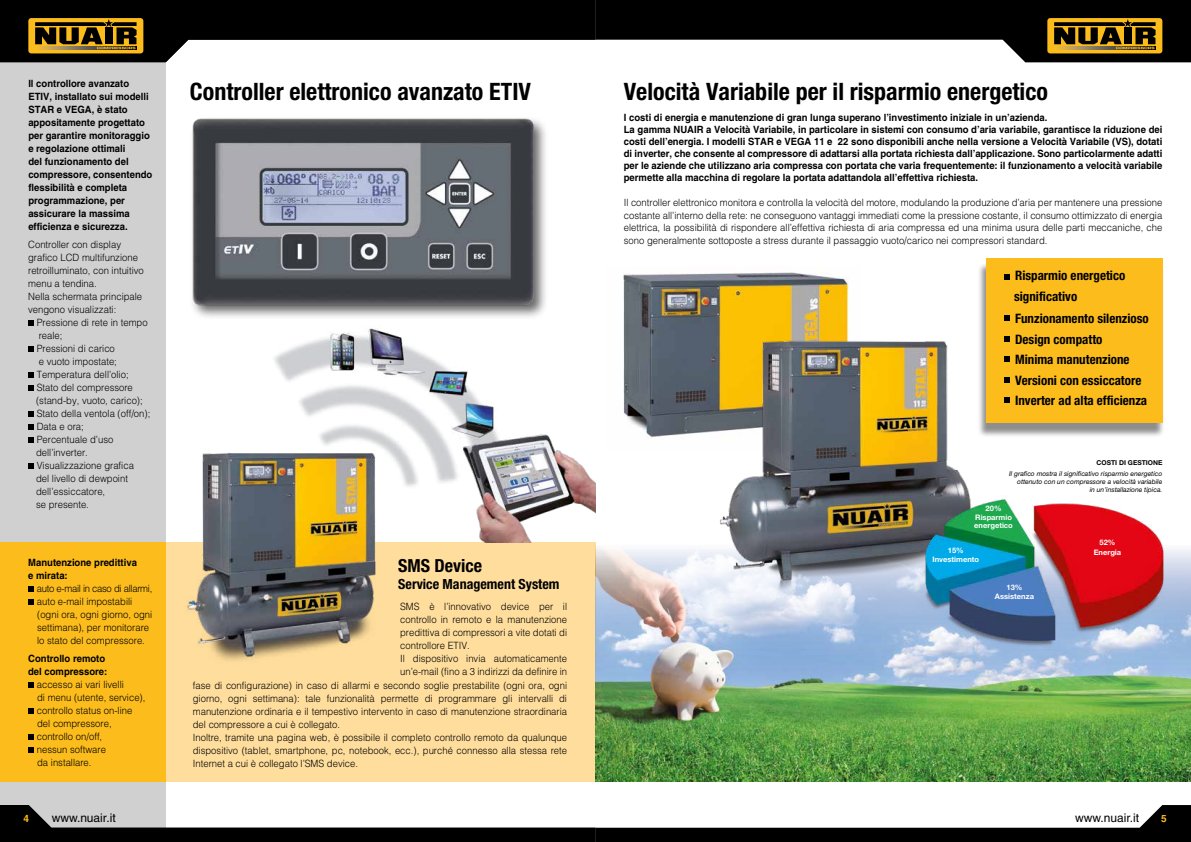
<style>
.page{position:relative;width:1191px;height:842px;background:#fff}
.page>*{position:absolute;margin:0;border:0;box-sizing:border-box;transform-origin:0 0}
.t1{font:700 condensed 24px "Helvetica Neue LT Std";color:#000}
.t2{font:700 condensed 18px "Helvetica Neue LT Std";color:#000}
.t3{font:700 condensed 14px "Helvetica Neue LT Std";color:#000}
.t4{font:700 condensed 13px/20.6px "Helvetica Neue LT Std";color:#000}
.t5{font:12px "Helvetica LT Std";color:#000}
.t6{font:300 10px/13px "Helvetica LT Std";color:#000;scale:.95 1}
.t7{font:700 10px/13px "Helvetica LT Std";color:#000;scale:.95 1}
.t8{font:700 10px "Helvetica LT Std";color:#fcbd1c}
.t9{font:700 7.6px/9.2px "Helvetica Neue LT Std";color:#fff;text-align:center}
.t10{font:italic 6.7px/8.1px "Helvetica Neue LT Std";color:#000;text-align:right}
.t11{font:700 6.7px "Helvetica Neue LT Std";color:#000}
</style>
<div class="page">
<div style="left:0;top:62px;width:165px;height:780px;background:#d0d0d0"></div>
<svg style="left:0;top:0;width:1191px;height:62px"></svg>
<div style="left:165px;top:542px;width:430px;height:239px;background:#ffde9d"></div>
<div style="left:0;top:542px;width:165px;height:239px;background:#fcbd1c"></div>
<img style="left:596px;top:548px;width:595px;height:233px">
<div style="left:977px;top:262px;width:187px;height:176px;background:#000;opacity:.45"></div>
<div style="left:986px;top:259px;width:176px;height:164px;background:#fcbd1c"></div>
<svg style="left:1004px;top:274px;width:6px;height:6px"></svg>
<svg style="left:1004px;top:315px;width:6px;height:6px"></svg>
<svg style="left:1004px;top:336px;width:6px;height:6px"></svg>
<svg style="left:1004px;top:356px;width:6px;height:6px"></svg>
<svg style="left:1004px;top:377px;width:6px;height:6px"></svg>
<svg style="left:1004px;top:397px;width:6px;height:6px"></svg>
<img style="left:192px;top:118px;width:354px;height:199px">
<img style="left:623px;top:272px;width:226px;height:166px">
<img style="left:710px;top:330px;width:260px;height:272px">
<svg style="left:28px;top:320px;width:6px;height:6px"></svg>
<svg style="left:28px;top:346px;width:6px;height:6px"></svg>
<svg style="left:28px;top:372px;width:6px;height:6px"></svg>
<svg style="left:28px;top:385px;width:6px;height:6px"></svg>
<svg style="left:28px;top:411px;width:6px;height:6px"></svg>
<svg style="left:28px;top:424px;width:6px;height:6px"></svg>
<svg style="left:28px;top:437px;width:6px;height:6px"></svg>
<svg style="left:28px;top:463px;width:6px;height:6px"></svg>
<svg style="left:28px;top:586px;width:6px;height:6px"></svg>
<svg style="left:28px;top:599px;width:6px;height:6px"></svg>
<svg style="left:28px;top:682px;width:6px;height:6px"></svg>
<svg style="left:28px;top:708px;width:6px;height:6px"></svg>
<svg style="left:28px;top:734px;width:6px;height:6px"></svg>
<svg style="left:28px;top:747px;width:6px;height:6px"></svg>
<img style="left:916px;top:495px;width:254px;height:158px">
<img style="left:187px;top:315px;width:330px;height:345px">
<img style="left:456px;top:427px;width:139px;height:115px">
<svg style="left:0;top:805px;width:1191px;height:37px"></svg>
<p class="t7" style="left:28px;top:77px;width:132px">Il controllore avanzato<br>ETIV, installato sui modelli<br>STAR e VEGA, è stato appositamente progettato per garantire monitoraggio e regolazione ottimali<br>del funzionamento del compressore, consentendo flessibilità e completa programmazione, per assicurare la massima efficienza e sicurezza.</p>
<p class="t6" style="left:28px;top:237px;width:123px">Controller con display grafico LCD multifunzione retroilluminato, con intuitivo menu a tendina.<br>Nella schermata principale vengono visualizzati:</p>
<p class="t6" style="left:36px;top:315px;width:122px">Pressione di rete in tempo reale;<br>Pressioni di carico<br>e vuoto impostate;<br>Temperatura dell’olio;<br>Stato del compressore (stand-by, vuoto, carico);<br>Stato della ventola (off/on);<br>Data e ora;<br>Percentuale d’uso dell’inverter.<br>Visualizzazione grafica<br>del livello di dewpoint dell’essiccatore,<br>se presente.</p>
<p class="t7" style="left:28px;top:555px;width:116px">Manutenzione predittiva e mirata:</p>
<p class="t6" style="left:37px;top:581px;width:123px">auto e-mail in caso di allarmi, auto e-mail impostabili (ogni ora, ogni giorno, ogni settimana), per monitorare lo stato del compressore.</p>
<p class="t7" style="left:28px;top:651px;width:85px">Controllo remoto del compressore:</p>
<p class="t6" style="left:37px;top:677px;width:116px">accesso ai vari livelli<br>di menu (utente, service), controllo status on-line del compressore, controllo on/off,<br>nessun software<br>da installare.</p>
<h1 class="t1" style="left:190px;top:77px;width:342px">Controller elettronico avanzato ETIV</h1>
<h2 class="t2" style="left:398px;top:555px;width:85px">SMS Device</h2>
<h3 class="t3" style="left:398px;top:575px;width:163px">Service Management System</h3>
<p class="t6" style="left:400px;top:600px;width:177px">SMS è l’innovativo device per il controllo in remoto e la manutenzione predittiva di compressori a vite dotati di controllore ETIV.<br>Il dispositivo invia automaticamente un’e-mail (fino a 3 indirizzi da definire in</p>
<p class="t6" style="left:193px;top:679px;width:395px">fase di configurazione) in caso di allarmi e secondo soglie prestabilite (ogni ora, ogni giorno, ogni settimana): tale funzionalità permette di programmare gli intervalli di manutenzione ordinaria e il tempestivo intervento in caso di manutenzione straordinaria del compressore a cui è collegato.<br>Inoltre, tramite una pagina web, è possibile il completo controllo remoto da qualunque dispositivo (tablet, smartphone, pc, notebook, ecc.), purché connesso alla stessa rete Internet a cui è collegato l’SMS device.</p>
<h1 class="t1" style="left:624px;top:77px;width:425px">Velocità Variabile per il risparmio energetico</h1>
<p class="t7" style="left:624px;top:112px;width:568px;line-height:12px">I costi di energia e manutenzione di gran lunga superano l’investimento iniziale in un’azienda.<br>La gamma NUAIR a Velocità Variabile, in particolare in sistemi con consumo d’aria variabile, garantisce la riduzione dei costi dell’energia. I modelli STAR e VEGA 11 e 22 sono disponibili anche nella versione a Velocità Variabile (VS), dotati di inverter, che consente al compressore di adattarsi alla portata richiesta dall’applicazione. Sono particolarmente adatti per le aziende che utilizzano aria compressa con portata che varia frequentemente: il funzionamento a velocità variabile permette alla macchina di regolare la portata adattandola all’effettiva richiesta.</p>
<p class="t6" style="left:624px;top:196px;width:568px;line-height:12.5px;text-align:justify">Il controller elettronico monitora e controlla la velocità del motore, modulando la produzione d’aria per mantenere una pressione costante all’interno della rete: ne conseguono vantaggi immediati come la pressione costante, il consumo ottimizzato di energia elettrica, la possibilità di rispondere all’effettiva richiesta di aria compressa ed una minima usura delle parti meccaniche, che sono generalmente sottoposte a stress durante il passaggio vuoto/carico nei compressori standard.</p>
<h3 class="t4" style="left:1014px;top:265px;width:113px">Risparmio energetico significativo</h3>
<h3 class="t4" style="left:1015px;top:308px;width:135px">Funzionamento silenzioso<br>Design compatto<br>Minima manutenzione<br>Versioni con essiccatore<br>Inverter ad alta efficienza</h3>
<p class="t11" style="left:1096px;top:458px;width:67px">COSTI DI GESTIONE</p>
<p class="t10" style="left:1009px;top:470px;width:155px">Il grafico mostra il significativo risparmio energetico ottenuto con un compressore a velocità variabile<br>in un’installazione tipica.</p>
<p class="t9" style="left:975px;top:503px;width:38px">20%<br>Risparmio</p>
<p class="t9" style="left:974px;top:521px;width:40px">energetico</p>
<p class="t9" style="left:1093px;top:537px;width:29px;line-height:9.5px">52%<br>Energia</p>
<p class="t9" style="left:995px;top:582px;width:41px;line-height:8.9px">13%<br>Assistenza</p>
<p class="t9" style="left:932px;top:546px;width:48px;line-height:8.7px">15%<br>Investimento</p>
<p class="t8" style="left:23px;top:813px;width:7px">4</p>
<p class="t5" style="left:1075px;top:811px;width:65px">www.nuair.it</p>
<p class="t8" style="left:1161px;top:813px;width:7px">5</p>
<p class="t5" style="left:52px;top:811px;width:65px">www.nuair.it</p>
</div>
